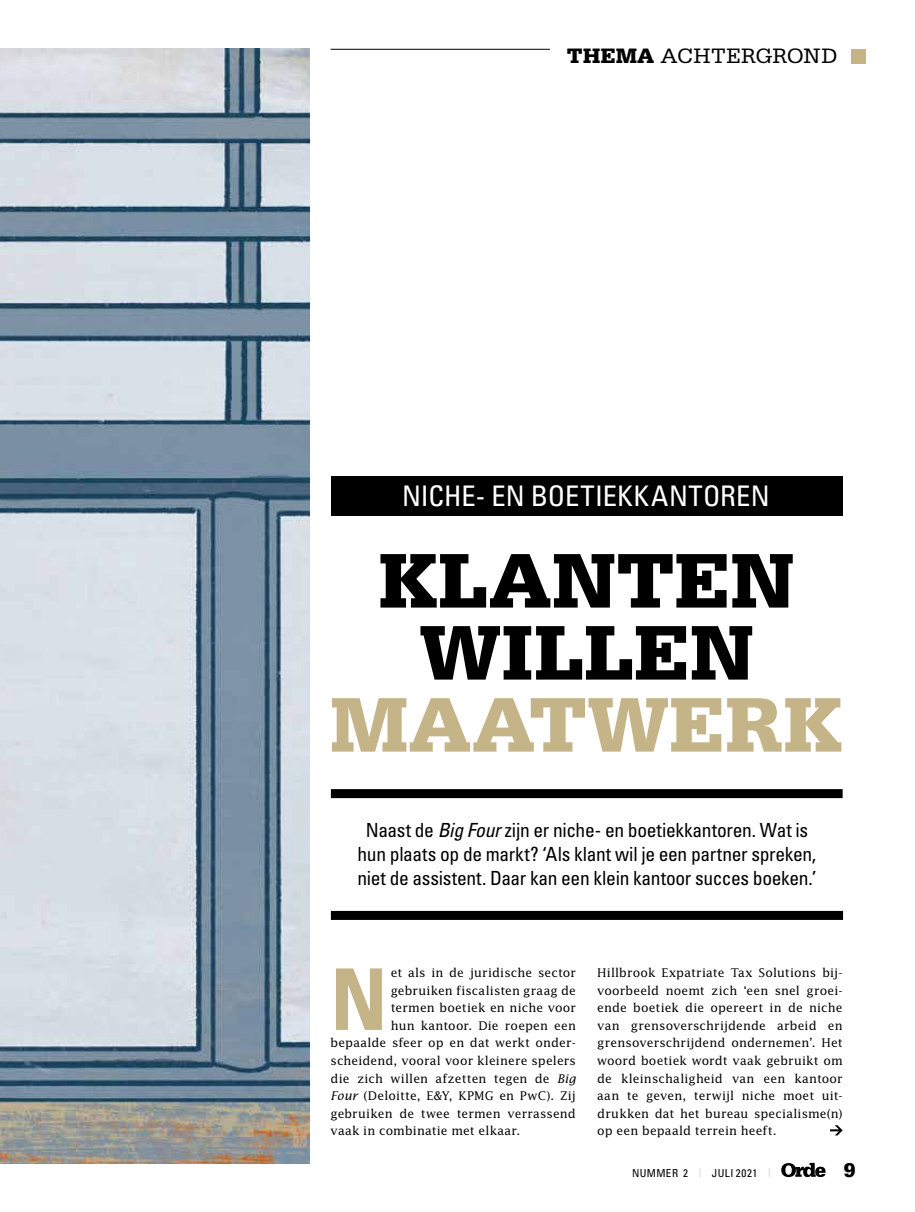
<style>
.page{position:relative;width:915px;height:1212px;background:#fff}
.page>*{position:absolute;margin:0;border:0;box-sizing:border-box;transform-origin:0 0}
.t1{font:700 condensed 85.05px "Univers LT Std";color:#c5b488}
.t2{font:900 81.75px/72px "Serifa Std";letter-spacing:.005em;color:#000;text-align:center}
.t3{font:900 81.75px "Serifa Std";color:#c5b488}
.t4{font:condensed 28.35px "Univers LT Std";letter-spacing:.005em;color:#fff}
.t5{font:22.05px "Serifa Std";color:#000}
.t6{font:900 21px "Serifa Std";color:#000}
.t7{font:condensed 19.5px/24px "Univers LT Std";letter-spacing:-.02em;color:#000;text-align:center}
.t8{font:12px/17.5px "Lucida Std";letter-spacing:.01em;color:#000;text-align:justify}
.t9{font:condensed 10.95px "Univers LT Std";letter-spacing:.035em;color:#000}
.s1{font-weight:900}
.s2{font-style:italic}
.s3{font-family:"Serifa Std";font-weight:700;font-stretch:normal;font-size:9.45px;color:#dadada}
</style>
<div class="page">
<svg style="left:781px;top:1163px;width:44px;height:14px"></svg>
<hr style="left:330px;top:49px;width:219px;height:1px;background:#000">
<div style="left:850px;top:49px;width:15px;height:15px;background:#c5b488"></div>
<svg style="left:830px;top:1125px;width:12px;height:10px"></svg>
<div style="left:331px;top:789px;width:511px;height:9px;background:#000"></div>
<div style="left:331px;top:911px;width:511px;height:9px;background:#000"></div>
<div style="left:331px;top:476px;width:511px;height:39px;background:#000"></div>
<img style="left:0;top:49px;width:309px;height:1114px">
<h3 class="t5" style="left:566px;top:44px;width:272px"><span class="s1">THEMA</span> ACHTERGROND</h3>
<h3 class="t4" style="left:402px;top:478px;width:369px">NICHE- EN BOETIEKKANTOREN</h3>
<h2 class="t2" style="left:379px;top:544px;width:417px">KLANTEN<br>WILLEN</h2>
<h2 class="t3" style="left:330px;top:677px;width:513px">MAATWERK</h2>
<h3 class="t7" style="left:357px;top:817px;width:460px">Naast de <span class="s2">Big Four</span> zijn er niche- en boetiekkantoren. Wat is hun plaats op de markt? ‘Als klant wil je een partner spreken, niet de assistent. Daar kan een klein kantoor succes boeken.’</h3>
<h1 class="t1" style="left:330px;top:947px;width:58px">N</h1>
<p class="t8" style="left:390px;top:964px;width:187px">et als in de juridische sector</p>
<p class="t8" style="left:390px;top:981px;width:187px">gebruiken fiscalisten graag de</p>
<p class="t8" style="left:390px;top:999px;width:187px">termen boetiek en niche voor</p>
<p class="t8" style="left:390px;top:1016px;width:187px">hun kantoor. Die roepen een</p>
<p class="t8" style="left:330px;top:1034px;width:247px">bepaalde sfeer op en dat werkt onder-</p>
<p class="t8" style="left:330px;top:1052px;width:247px">scheidend, vooral voor kleinere spelers</p>
<p class="t8" style="left:330px;top:1069px;width:247px">die zich willen afzetten tegen de <span class="s2">Big</span></p>
<p class="t8" style="left:330px;top:1087px;width:247px"><span class="s2">Four</span> (Deloitte, E&amp;Y, KPMG en PwC). Zij</p>
<p class="t8" style="left:330px;top:1104px;width:247px">gebruiken de twee termen verrassend</p>
<p class="t8" style="left:330px;top:1122px;width:191px">vaak in combinatie met elkaar.</p>
<p class="t8" style="left:597px;top:964px;width:247px">Hillbrook Expatriate Tax Solutions bij&shy;voorbeeld noemt zich ‘een snel groei&shy;ende boetiek die opereert in de niche van grensoverschrijdende arbeid en grensoverschrijdend ondernemen’. Het woord boetiek wordt vaak gebruikt om de kleinschaligheid van een kantoor aan te geven, terwijl niche moet uit&shy;drukken dat het bureau specialisme(n) op een bepaald terrein heeft.</p>
<p class="t9" style="left:632px;top:1166px;width:140px">NUMMER 2 <span class="s3">|</span> JULI 2021 <span class="s3">|</span></p>
<h3 class="t6" style="left:843px;top:1157px;width:13px">9</h3>
</div>
